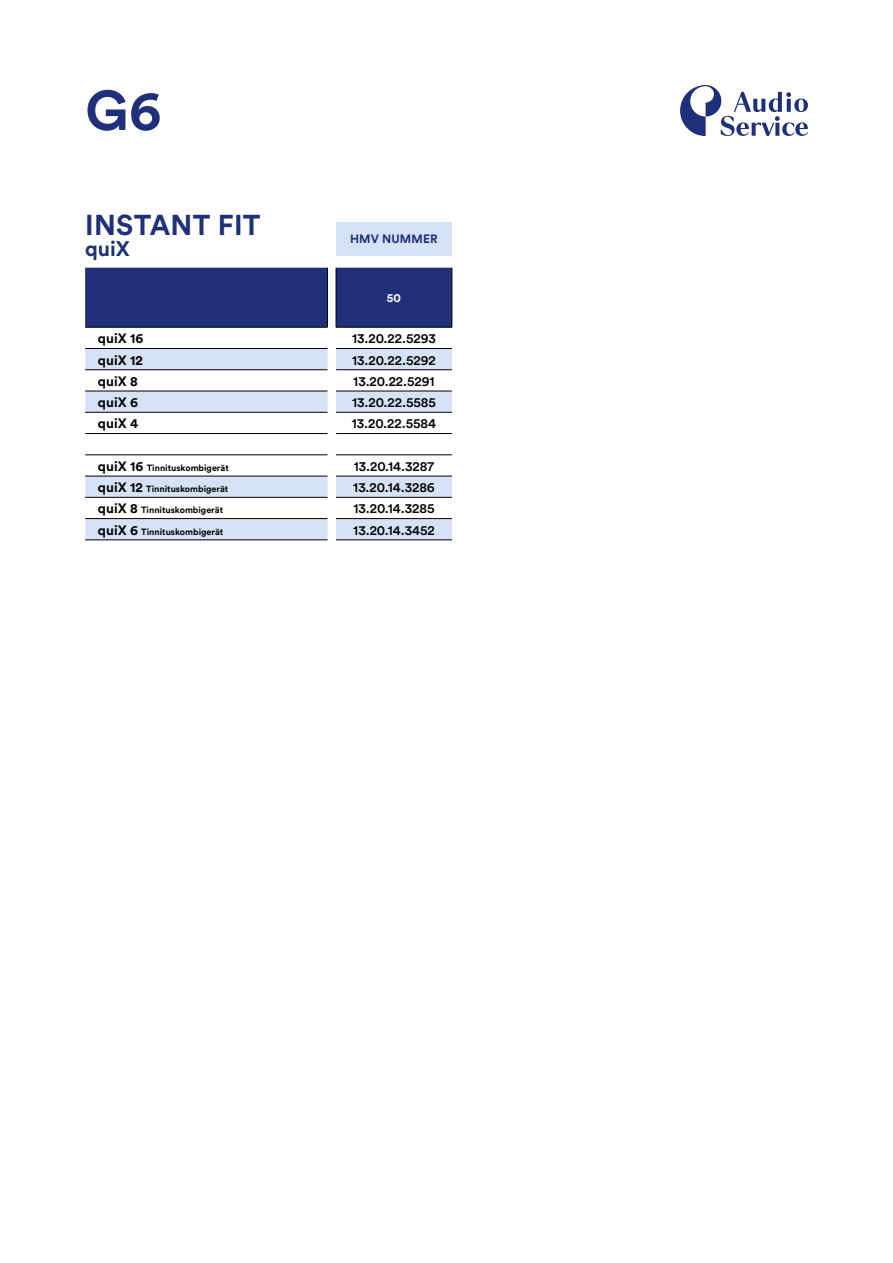
<style>
.page{position:relative;width:893px;height:1263px;background:#fff}
.page>*{position:absolute;margin:0;border:0;box-sizing:border-box;transform-origin:0 0}
.t1{font:700 55.5px "Circular Pro";color:#1f2f79}
.t2{font:700 28.5px "Circular Pro";letter-spacing:.01em;color:#1f2f79}
.t3{font:700 21px "Circular Pro";color:#1f2f79}
.t4{font:500 13.5px "Circular Pro";color:#000}
.t5{font:700 13.5px "Circular Pro";color:#000}
.t6{font:700 12px "Circular Pro";letter-spacing:.01em;color:#1f2f79}
.t7{font:700 12px "Circular Pro";color:#fff}
.t8{font:700 9px "Circular Pro";color:#000}
.s1{font-size:13.5px}
</style>
<div class="page">
<div style="left:85px;top:268px;width:367px;height:59px;background:#1f2f79"></div>
<svg style="left:85px;top:349px;width:367px;height:42px;fill:#d6e3f6"></svg>
<svg style="left:85px;top:392px;width:367px;height:148px"></svg>
<hr style="left:327px;top:268px;width:1px;height:59px;background:#000">
<hr style="left:336px;top:268px;width:1px;height:59px;background:#000">
<hr style="left:452px;top:268px;width:1px;height:59px;background:#000">
<hr style="left:85px;top:327px;width:243px;height:1px;background:#000">
<hr style="left:85px;top:348px;width:243px;height:1px;background:#000">
<hr style="left:85px;top:369px;width:243px;height:1px;background:#000">
<hr style="left:85px;top:454px;width:243px;height:1px;background:#000">
<hr style="left:85px;top:476px;width:243px;height:1px;background:#000">
<hr style="left:85px;top:497px;width:243px;height:1px;background:#000">
<hr style="left:336px;top:327px;width:116px;height:1px;background:#000">
<hr style="left:336px;top:348px;width:116px;height:1px;background:#000">
<hr style="left:336px;top:369px;width:116px;height:1px;background:#000">
<hr style="left:336px;top:454px;width:116px;height:1px;background:#000">
<hr style="left:336px;top:476px;width:116px;height:1px;background:#000">
<hr style="left:336px;top:497px;width:116px;height:1px;background:#000">
<hr style="left:85px;top:391px;width:243px;height:1px;background:#000">
<hr style="left:85px;top:433px;width:243px;height:1px;background:#000">
<hr style="left:85px;top:518px;width:243px;height:1px;background:#000">
<hr style="left:85px;top:412px;width:243px;height:1px;background:#000">
<hr style="left:85px;top:540px;width:243px;height:1px;background:#000">
<hr style="left:336px;top:391px;width:116px;height:1px;background:#000">
<hr style="left:336px;top:433px;width:116px;height:1px;background:#000">
<hr style="left:336px;top:518px;width:116px;height:1px;background:#000">
<hr style="left:336px;top:412px;width:116px;height:1px;background:#000">
<hr style="left:336px;top:540px;width:116px;height:1px;background:#000">
<div style="left:336px;top:222px;width:116px;height:34px;background:#d6e3f6"></div>
<svg style="left:680px;top:85px;width:128px;height:51px"></svg>
<h1 class="t1" style="left:85px;top:72px;width:77px">G6</h1>
<h2 class="t2" style="left:85px;top:205px;width:177px">INSTANT FIT</h2>
<h3 class="t3" style="left:85px;top:234px;width:46px">quiX</h3>
<p class="t6" style="left:350px;top:230px;width:89px">HMV NUMMER</p>
<p class="t7" style="left:387px;top:290px;width:16px">50</p>
<p class="t5" style="left:98px;top:329px;width:47px">quiX 16</p>
<p class="t4" style="left:352px;top:329px;width:85px">13.20.22.5293</p>
<p class="t5" style="left:98px;top:351px;width:47px">quiX 12</p>
<p class="t4" style="left:352px;top:351px;width:85px">13.20.22.5292</p>
<p class="t5" style="left:98px;top:372px;width:41px">quiX 8</p>
<p class="t4" style="left:353px;top:372px;width:83px">13.20.22.5291</p>
<p class="t5" style="left:98px;top:393px;width:42px">quiX 6</p>
<p class="t4" style="left:352px;top:393px;width:85px">13.20.22.5585</p>
<p class="t5" style="left:98px;top:414px;width:42px">quiX 4</p>
<p class="t4" style="left:352px;top:414px;width:86px">13.20.22.5584</p>
<p class="t8" style="left:98px;top:461px;width:132px"><span class="s1">quiX 16</span> Tinnituskombigerät</p>
<p class="t4" style="left:354px;top:457px;width:82px">13.20.14.3287</p>
<p class="t8" style="left:98px;top:483px;width:132px"><span class="s1">quiX 12</span> Tinnituskombigerät</p>
<p class="t4" style="left:353px;top:478px;width:83px">13.20.14.3286</p>
<p class="t8" style="left:98px;top:504px;width:127px"><span class="s1">quiX 8</span> Tinnituskombigerät</p>
<p class="t4" style="left:353px;top:499px;width:83px">13.20.14.3285</p>
<p class="t8" style="left:98px;top:525px;width:127px"><span class="s1">quiX 6</span> Tinnituskombigerät</p>
<p class="t4" style="left:353px;top:521px;width:83px">13.20.14.3452</p>
</div>
